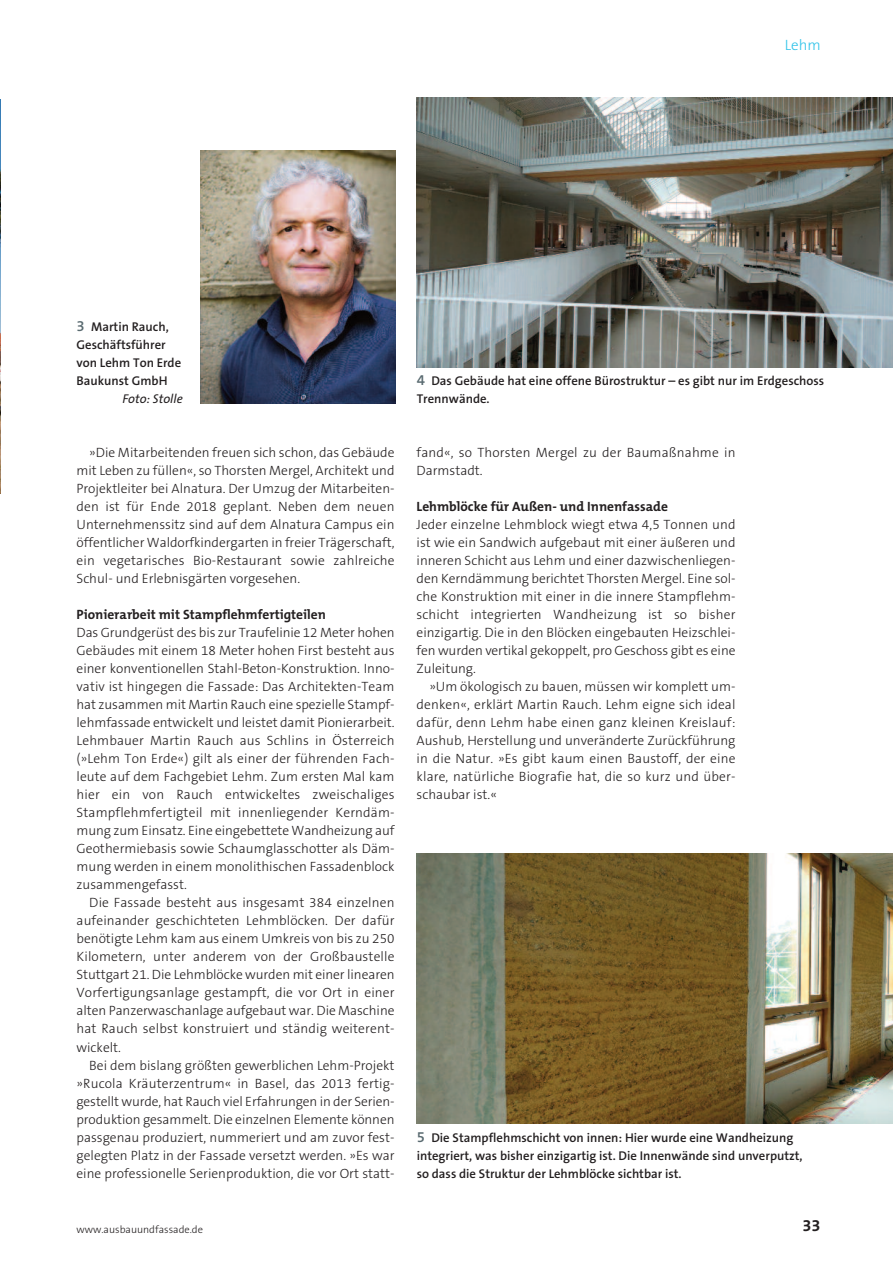
<style>
.page{position:relative;width:893px;height:1263px;background:#fff}
.page>*{position:absolute;margin:0;border:0;box-sizing:border-box;transform-origin:0 0}
.t1{font:700 16.5px "The Mix B7";color:#231f20}
.t2{font:300 15px "The Sans B3";color:#31c3e9}
.t3{font:300 13.5px/18px "The Sans B3";color:#231f20;text-align:justify}
.t4{font:700 13.5px "The Mix B7";color:#231f20}
.t5{font:600 12.75px/18px "The Sans B6";color:#231f20}
.t6{font:italic 12.75px "The Sans B5 Plain";color:#231f20}
.t7{font:300 10.5px "The Sans B3";color:#231f20}
.s1{font-size:15px;color:#596a70}
</style>
<div class="page">
<img style="left:0;top:100px;width:1px;height:393px">
<img style="left:417px;top:97px;width:476px;height:270px">
<img style="left:417px;top:853px;width:476px;height:270px">
<img style="left:201px;top:151px;width:194px;height:252px">
<p class="t2" style="left:785px;top:37px;width:37px">Lehm</p>
<p class="t5" style="left:77px;top:318px;width:106px"><span class="s1">3</span> Martin Rauch,<br>Geschäftsführer von Lehm Ton Erde<br>Baukunst GmbH</p>
<p class="t6" style="left:122px;top:392px;width:62px">Foto: Stolle</p>
<p class="t3" style="left:77px;top:444px;width:320px;text-indent:13px">»Die Mitarbeitenden freuen sich schon, das Gebäude mit Leben zu füllen«, so Thorsten Mergel, Architekt und Projektleiter bei Alnatura. Der Umzug der Mitarbeiten&shy;den ist für Ende 2018 geplant. Neben dem neuen Unternehmenssitz sind auf dem Alnatura Campus ein öffentlicher Waldorfkindergarten in freier Trägerschaft, ein vegetarisches Bio-Restaurant sowie zahlreiche Schul- und Erlebnisgärten vorgesehen.</p>
<p class="t4" style="left:77px;top:608px;width:251px">Pionierarbeit mit Stampflehmfertigteilen</p>
<p class="t3" style="left:77px;top:624px;width:320px">Das Grundgerüst des bis zur Traufelinie 12 Meter hohen Gebäudes mit einem 18 Meter hohen First besteht aus einer konventionellen Stahl-Beton-Konstruktion. Inno&shy;vativ ist hingegen die Fassade: Das Architekten-Team hat zusammen mit Martin Rauch eine spezielle Stampf&shy;lehmfassade entwickelt und leistet damit Pionierarbeit.<br>Lehmbauer Martin Rauch aus Schlins in Österreich (»Lehm Ton Erde«) gilt als einer der führenden Fach&shy;leute auf dem Fachgebiet Lehm. Zum ersten Mal kam hier ein von Rauch entwickeltes zweischaliges Stampflehmfertigteil mit innenliegender Kerndäm&shy;mung zum Einsatz. Eine eingebettete Wandheizung auf Geothermiebasis sowie Schaumglasschotter als Däm&shy;mung werden in einem monolithischen Fassadenblock zusammengefasst.</p>
<p class="t3" style="left:77px;top:894px;width:320px;text-indent:13px">Die Fassade besteht aus insgesamt 384 einzelnen aufeinander geschichteten Lehmblöcken. Der dafür benötigte Lehm kam aus einem Umkreis von bis zu 250<br>Kilometern, unter anderem von der Großbaustelle Stuttgart 21. Die Lehmblöcke wurden mit einer linearen Vorfertigungsanlage gestampft, die vor Ort in einer alten Panzerwaschanlage aufgebaut war. Die Maschine hat Rauch selbst konstruiert und ständig weiterent&shy;wickelt.</p>
<p class="t3" style="left:77px;top:1056px;width:320px;text-indent:13px">Bei dem bislang größten gewerblichen Lehm-Projekt »Rucola Kräuterzentrum« in Basel, das 2013 fertig&shy;gestellt wurde, hat Rauch viel Erfahrungen in der Serien&shy;produktion gesammelt. Die einzelnen Elemente können passgenau produziert, nummeriert und am zuvor fest&shy;gelegten Platz in der Fassade versetzt werden. »Es war eine professionelle Serienproduktion, die vor Ort statt-</p>
<p class="t7" style="left:77px;top:1224px;width:128px">www.ausbauundfassade.de</p>
<p class="t5" style="left:417px;top:372px;width:409px"><span class="s1">4</span> Das Gebäude hat eine offene Bürostruktur – es gibt nur im Erdgeschoss<br>Trennwände.</p>
<p class="t3" style="left:417px;top:444px;width:320px">fand«, so Thorsten Mergel zu der Baumaßnahme in<br>Darmstadt.</p>
<p class="t4" style="left:417px;top:500px;width:253px">Lehmblöcke für Außen- und Innenfassade</p>
<p class="t3" style="left:417px;top:516px;width:320px">Jeder einzelne Lehmblock wiegt etwa 4,5 Tonnen und ist wie ein Sandwich aufgebaut mit einer äußeren und inneren Schicht aus Lehm und einer dazwischenliegen&shy;den Kerndämmung berichtet Thorsten Mergel. Eine sol&shy;che Konstruktion mit einer in die innere Stampflehm&shy;schicht integrierten Wandheizung ist so bisher einzigartig. Die in den Blöcken eingebauten Heizschlei&shy;fen wurden vertikal gekoppelt, pro Geschoss gibt es eine Zuleitung.</p>
<p class="t3" style="left:417px;top:678px;width:320px;text-indent:13px">»Um ökologisch zu bauen, müssen wir komplett um&shy;denken«, erklärt Martin Rauch. Lehm eigne sich ideal dafür, denn Lehm habe einen ganz kleinen Kreislauf:<br>Aushub, Herstellung und unveränderte Zurückführung in die Natur. »Es gibt kaum einen Baustoff, der eine klare, natürliche Biografie hat, die so kurz und über&shy;schaubar ist.«</p>
<p class="t5" style="left:417px;top:1128px;width:387px"><span class="s1">5</span> Die Stampflehmschicht von innen: Hier wurde eine Wandheizung integriert, was bisher einzigartig ist. Die Innenwände sind unverputzt, so dass die Struktur der Lehmblöcke sichtbar ist.</p>
<p class="t1" style="left:802px;top:1217px;width:20px">33</p>
</div>
